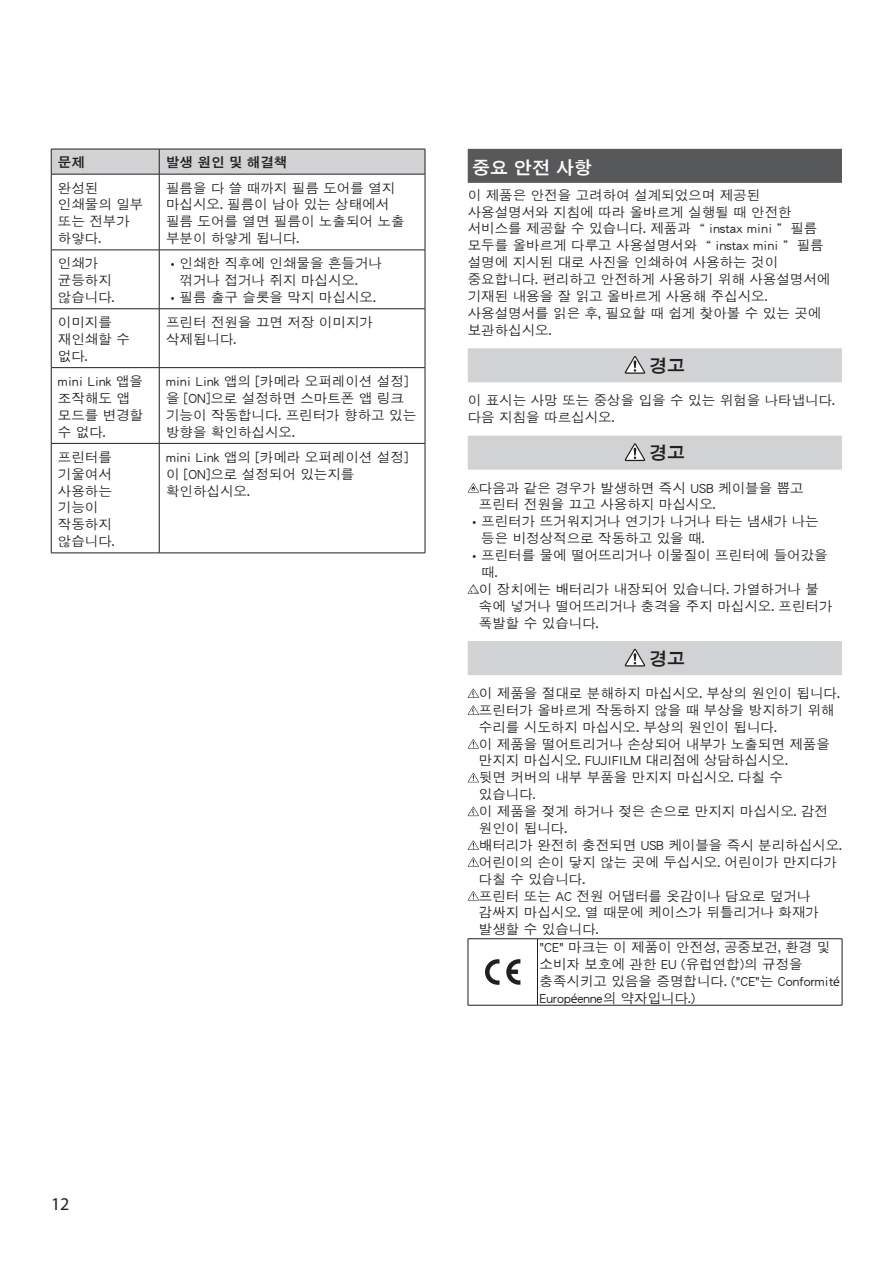
<style>
.page{position:relative;width:893px;height:1263px;background:#fff}
.page>*{position:absolute;margin:0;border:0;box-sizing:border-box;transform-origin:0 0}
.t1{font:18px "DFK Gothic Std W7";color:#fff}
.t2{font:18px "DFK Gothic Std W7";color:#231f20}
.t3{font:18px "Myriad Pro";color:#231f20}
.t4{font:13.5px/16.8px "DFK Gothic Std W5";color:#231f20}
.t5{font:13.5px "DFK Gothic Std W7";color:#231f20}
.s1{font-family:"Myriad Pro"}
</style>
<div class="page">
<hr style="left:51px;top:174px;width:108px;height:1px;background:#231f20">
<hr style="left:51px;top:174px;width:1px;height:76px;background:#231f20">
<hr style="left:51px;top:250px;width:1px;height:59px;background:#231f20">
<hr style="left:51px;top:309px;width:1px;height:58px;background:#231f20">
<hr style="left:51px;top:368px;width:1px;height:75px;background:#231f20">
<hr style="left:51px;top:444px;width:1px;height:109px;background:#231f20">
<svg style="left:51px;top:149px;width:375px;height:25px;background:#c9cacc"></svg>
<hr style="left:159px;top:174px;width:266px;height:1px;background:#231f20">
<hr style="left:159px;top:174px;width:1px;height:76px;background:#231f20">
<hr style="left:425px;top:174px;width:1px;height:76px;background:#231f20">
<hr style="left:51px;top:250px;width:108px;height:1px;background:#231f20">
<hr style="left:51px;top:308px;width:108px;height:1px;background:#231f20">
<hr style="left:51px;top:367px;width:108px;height:1px;background:#231f20">
<hr style="left:51px;top:443px;width:108px;height:1px;background:#231f20">
<hr style="left:51px;top:553px;width:108px;height:1px;background:#231f20">
<hr style="left:159px;top:250px;width:266px;height:1px;background:#231f20">
<hr style="left:159px;top:250px;width:1px;height:59px;background:#231f20">
<hr style="left:425px;top:250px;width:1px;height:59px;background:#231f20">
<hr style="left:159px;top:308px;width:266px;height:1px;background:#231f20">
<hr style="left:159px;top:309px;width:1px;height:58px;background:#231f20">
<hr style="left:425px;top:309px;width:1px;height:58px;background:#231f20">
<hr style="left:159px;top:367px;width:266px;height:1px;background:#231f20">
<hr style="left:159px;top:368px;width:1px;height:75px;background:#231f20">
<hr style="left:425px;top:368px;width:1px;height:75px;background:#231f20">
<hr style="left:159px;top:443px;width:266px;height:1px;background:#231f20">
<hr style="left:159px;top:444px;width:1px;height:109px;background:#231f20">
<hr style="left:425px;top:444px;width:1px;height:109px;background:#231f20">
<hr style="left:159px;top:553px;width:266px;height:1px;background:#231f20">
<div style="left:468px;top:149px;width:374px;height:34px;background:#57585a"></div>
<div style="left:468px;top:348px;width:374px;height:34px;background:#d1d2d4"></div>
<div style="left:468px;top:436px;width:374px;height:34px;background:#d1d2d4"></div>
<div style="left:468px;top:641px;width:374px;height:34px;background:#d1d2d4"></div>
<svg style="left:624px;top:356px;width:22px;height:18px"></svg>
<svg style="left:624px;top:443px;width:22px;height:18px"></svg>
<svg style="left:468px;top:483px;width:11px;height:9px"></svg>
<svg style="left:468px;top:584px;width:11px;height:10px"></svg>
<svg style="left:624px;top:648px;width:22px;height:18px"></svg>
<svg style="left:468px;top:688px;width:11px;height:10px"></svg>
<svg style="left:468px;top:705px;width:11px;height:10px"></svg>
<svg style="left:468px;top:739px;width:11px;height:10px"></svg>
<svg style="left:468px;top:773px;width:11px;height:9px"></svg>
<svg style="left:468px;top:807px;width:11px;height:9px"></svg>
<svg style="left:468px;top:840px;width:11px;height:10px"></svg>
<svg style="left:468px;top:857px;width:11px;height:10px"></svg>
<svg style="left:468px;top:891px;width:11px;height:9px"></svg>
<hr style="left:468px;top:938px;width:69px;height:1px;background:#231f20">
<hr style="left:468px;top:939px;width:1px;height:66px;background:#231f20">
<hr style="left:537px;top:938px;width:305px;height:1px;background:#231f20">
<hr style="left:842px;top:939px;width:1px;height:66px;background:#231f20">
<hr style="left:468px;top:1005px;width:69px;height:1px;background:#231f20">
<hr style="left:537px;top:1005px;width:305px;height:1px;background:#231f20">
<hr style="left:537px;top:939px;width:1px;height:66px;background:#231f20">
<svg style="left:485px;top:959px;width:15px;height:26px"></svg>
<svg style="left:506px;top:959px;width:14px;height:26px"></svg>
<p class="t5" style="left:58px;top:155px;width:28px">문제</p>
<p class="t5" style="left:166px;top:155px;width:123px">발생 원인 및 해결책</p>
<p class="t4" style="left:58px;top:179px;width:87px">완성된 인쇄물의 일부 또는 전부가 하얗다.</p>
<p class="t4" style="left:166px;top:179px;width:240px">필름을 다 쓸 때까지 필름 도어를 열지 마십시오. 필름이 남아 있는 상태에서 필름 도어를 열면 필름이 노출되어 노출 부분이 하얗게 됩니다.</p>
<p class="t4" style="left:58px;top:255px;width:58px">인쇄가 균등하지 않습니다.</p>
<p class="t4" style="left:179px;top:255px;width:204px;text-indent:-9px"><span class="s1">•</span> 인쇄한 직후에 인쇄물을 흔들거나 꺾거나 접거나 쥐지 마십시오.</p>
<p class="t4" style="left:171px;top:289px;width:206px"><span class="s1">•</span> 필름 출구 슬롯을 막지 마십시오.</p>
<p class="t4" style="left:58px;top:314px;width:73px">이미지를 재인쇄할 수 없다.</p>
<p class="t4" style="left:166px;top:314px;width:208px">프린터 전원을 끄면 저장 이미지가 삭제됩니다.</p>
<p class="t4" style="left:58px;top:372px;width:87px">mini Link 앱을 조작해도 앱 모드를 변경할 수 없다.</p>
<p class="t4" style="left:166px;top:372px;width:252px">mini Link 앱의 [카메라 오퍼레이션 설정] 을 [ON]으로 설정하면 스마트폰 앱 링크 기능이 작동합니다. 프린터가 향하고 있는 방향을 확인하십시오.</p>
<p class="t4" style="left:58px;top:448px;width:58px">프린터를 기울여서 사용하는 기능이 작동하지 않습니다.</p>
<p class="t4" style="left:166px;top:448px;width:244px">mini Link 앱의 [카메라 오퍼레이션 설정] 이 [ON]으로 설정되어 있는지를 확인하십시오.</p>
<h1 class="t1" style="left:472px;top:158px;width:121px">중요 안전 사항</h1>
<p class="t4" style="left:468px;top:186px;width:364px">이 제품은 안전을 고려하여 설계되었으며 제공된 사용설명서와 지침에 따라 올바르게 실행될 때 안전한 서비스를 제공할 수 있습니다. 제품과 “instax mini” 필름 모두를 올바르게 다루고 사용설명서와 “instax mini” 필름 설명에 지시된 대로 사진을 인쇄하여 사용하는 것이 중요합니다. 편리하고 안전하게 사용하기 위해 사용설명서에 기재된 내용을 잘 읽고 올바르게 사용해 주십시오. 사용설명서를 읽은 후, 필요할 때 쉽게 찾아볼 수 있는 곳에 보관하십시오.</p>
<h1 class="t2" style="left:649px;top:356px;width:37px">경고</h1>
<p class="t4" style="left:468px;top:392px;width:369px">이 표시는 사망 또는 중상을 입을 수 있는 위험을 나타냅니다. 다음 지침을 따르십시오.</p>
<h1 class="t2" style="left:649px;top:443px;width:37px">경고</h1>
<p class="t4" style="left:479px;top:479px;width:326px">다음과 같은 경우가 발생하면 즉시 USB 케이블을 뽑고 프린터 전원을 끄고 사용하지 마십시오.</p>
<p class="t4" style="left:481px;top:513px;width:339px;text-indent:-9px"><span class="s1">•</span> 프린터가 뜨거워지거나 연기가 나거나 타는 냄새가 나는 등은 비정상적으로 작동하고 있을 때.</p>
<p class="t4" style="left:479px;top:546px;width:355px;text-indent:-6px"><span class="s1">•</span> 프린터를 물에 떨어뜨리거나 이물질이 프린터에 들어갔을 때.<br>이 장치에는 배터리가 내장되어 있습니다. 가열하거나 불 속에 넣거나 떨어뜨리거나 충격을 주지 마십시오. 프린터가 폭발할 수 있습니다.</p>
<h1 class="t2" style="left:649px;top:648px;width:37px">경고</h1>
<p class="t4" style="left:479px;top:684px;width:364px">이 제품을 절대로 분해하지 마십시오. 부상의 원인이 됩니다. 프린터가 올바르게 작동하지 않을 때 부상을 방지하기 위해 수리를 시도하지 마십시오. 부상의 원인이 됩니다.<br>이 제품을 떨어트리거나 손상되어 내부가 노출되면 제품을 만지지 마십시오. FUJIFILM 대리점에 상담하십시오.<br>뒷면 커버의 내부 부품을 만지지 마십시오. 다칠 수 있습니다.<br>이 제품을 젖게 하거나 젖은 손으로 만지지 마십시오. 감전 원인이 됩니다.<br>배터리가 완전히 충전되면 USB 케이블을 즉시 분리하십시오. 어린이의 손이 닿지 않는 곳에 두십시오. 어린이가 만지다가 다칠 수 있습니다.<br>프린터 또는 AC 전원 어댑터를 옷감이나 담요로 덮거나 감싸지 마십시오. 열 때문에 케이스가 뒤틀리거나 화재가 발생할 수 있습니다.</p>
<p class="t4" style="left:540px;top:939px;width:302px">"CE" 마크는 이 제품이 안전성, 공중보건, 환경 및 소비자 보호에 관한 EU (유럽연합)의 규정을 충족시키고 있음을 증명합니다. ("CE"는 Conformit<span class="s1">é<br></span>Europ<span class="s1">é</span>enne의 약자입니다.)</p>
<h1 class="t3" style="left:51px;top:1193px;width:20px">12</h1>
</div>
